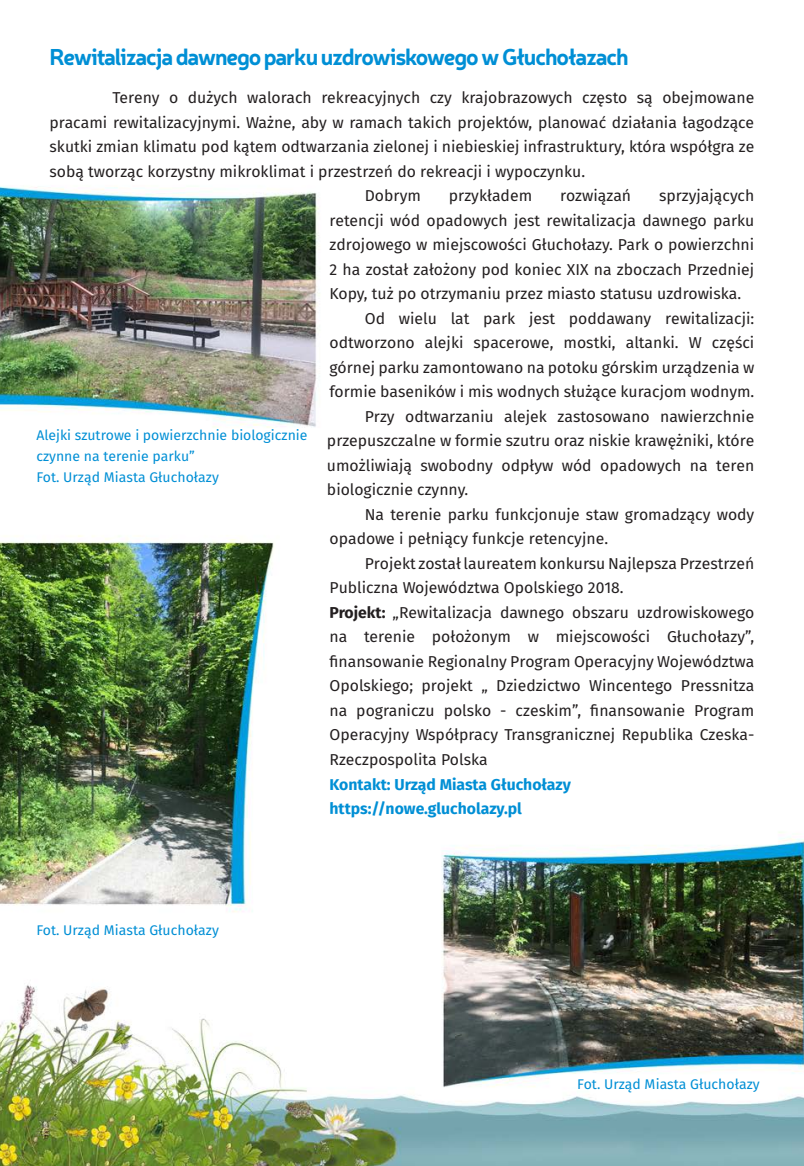
<style>
.page{position:relative;width:804px;height:1166px;background:#fff}
.page>*{position:absolute;margin:0;border:0;box-sizing:border-box;transform-origin:0 0}
.t1{font:700 22.75px "Neris";letter-spacing:-.05em;color:#008fd5}
.t2{font:15.75px/24.5px "Fira Sans";color:#231f20;text-align:justify}
.t3{font:700 15.75px "Fira Sans";color:#008fd5}
.t4{font:14px/21px "Fira Sans";color:#008fd5}
.s1{font-weight:700}
</style>
<div class="page">
<img style="left:0;top:186px;width:804px;height:980px">
<p class="t1" style="left:50px;top:40px;width:580px">Rewitalizacja dawnego parku uzdrowiskowego w Głuchołazach</p>
<p class="t2" style="left:50px;top:85px;width:706px;text-indent:63px">Tereny o dużych walorach rekreacyjnych czy krajobrazowych często są obejmowane pracami rewitalizacyjnymi. Ważne, aby w ramach takich projektów, planować działania łagodzące skutki zmian klimatu pod kątem odtwarzania zielonej i niebieskiej infrastruktury, która współgra ze sobą tworząc korzystny mikroklimat i przestrzeń do rekreacji i wypoczynku.</p>
<p class="t2" style="left:365px;top:183px;width:58px">Dobrym</p>
<p class="t2" style="left:449px;top:183px;width:85px">przykładem</p>
<p class="t2" style="left:560px;top:183px;width:72px">rozwiązań</p>
<p class="t2" style="left:329px;top:183px;width:426px;text-indent:329px">sprzyjających retencji wód opadowych jest rewitalizacja dawnego parku zdrojowego w miejscowości Głuchołazy. Park o powierzchni 2 ha został założony pod koniec XIX na zboczach Przedniej Kopy, tuż po otrzymaniu przez miasto statusu uzdrowiska.</p>
<p class="t2" style="left:329px;top:306px;width:426px;text-indent:35px">Od wielu lat park jest poddawany rewitalizacji: odtworzono alejki spacerowe, mostki, altanki. W części górnej parku zamontowano na potoku górskim urządzenia w formie baseników i mis wodnych służące kuracjom wodnym.</p>
<p class="t2" style="left:327px;top:404px;width:429px;text-indent:38px">Przy odtwarzaniu alejek zastosowano nawierzchnie przepuszczalne w formie szutru oraz niskie krawężniki, które umożliwiają swobodny odpływ wód opadowych na teren biologicznie czynny.</p>
<p class="t2" style="left:329px;top:502px;width:426px;text-indent:35px">Na terenie parku funkcjonuje staw gromadzący wody opadowe i pełniący funkcje retencyjne.</p>
<p class="t2" style="left:329px;top:551px;width:426px;text-indent:35px">Projekt został laureatem konkursu Najlepsza Przestrzeń<br>Publiczna Województwa Opolskiego 2018.</p>
<p class="t2" style="left:329px;top:600px;width:426px"><span class="s1">Projekt:</span> „Rewitalizacja dawnego obszaru uzdrowiskowego na terenie położonym w miejscowości Głuchołazy”, finansowanie Regionalny Program Operacyjny Województwa Opolskiego; projekt „ Dziedzictwo Wincentego Pressnitza na pograniczu polsko - czeskim”, finansowanie Program Operacyjny Współpracy Transgranicznej Republika Czeska-Rzeczpospolita Polska</p>
<p class="t3" style="left:329px;top:771px;width:243px">Kontakt: Urząd Miasta Głuchołazy</p>
<p class="t3" style="left:329px;top:795px;width:194px">https://nowe.glucholazy.pl</p>
<p class="t4" style="left:36px;top:424px;width:273px">Alejki szutrowe i powierzchnie biologicznie czynne na terenie parku”</p>
<p class="t4" style="left:36px;top:466px;width:184px">Fot. Urząd Miasta Głuchołazy</p>
<p class="t4" style="left:36px;top:919px;width:184px">Fot. Urząd Miasta Głuchołazy</p>
<p class="t4" style="left:577px;top:1073px;width:184px">Fot. Urząd Miasta Głuchołazy</p>
</div>
